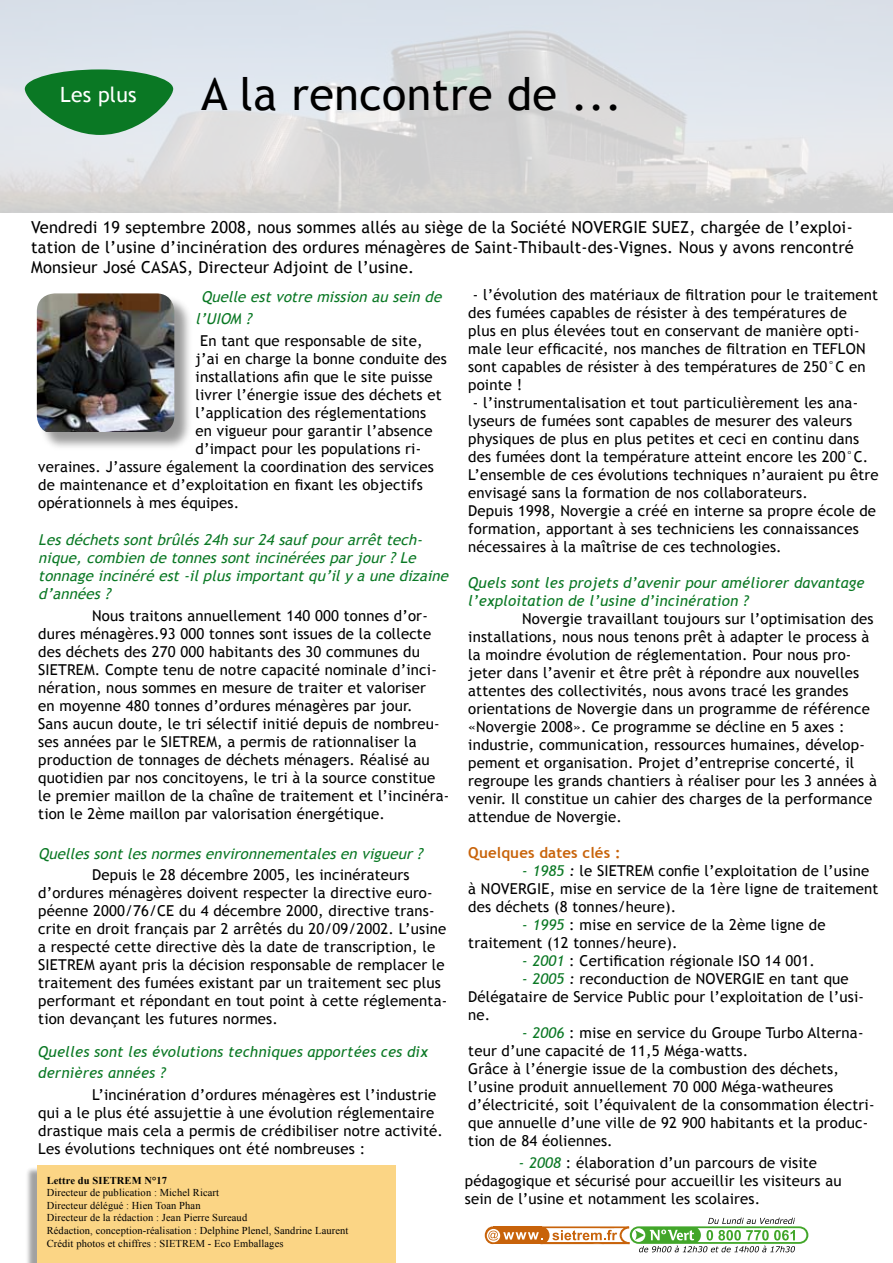
<style>
.page{position:relative;width:893px;height:1263px;background:#fff}
.page>*{position:absolute;margin:0;border:0;box-sizing:border-box;transform-origin:0 0}
.t1{font:45px "Trebuchet MS";letter-spacing:.01em;color:#000}
.t2{font:21px "Trebuchet MS";letter-spacing:.01em;color:#fff}
.t3{font:16.5px/19.8px "Trebuchet MS";letter-spacing:.01em;color:#000;text-align:justify}
.t4{font:15px/18px "Trebuchet MS";letter-spacing:.01em;color:#000}
.t5{font:italic 15px/18px "Trebuchet MS";color:#0a7824}
.t6{font:italic 15px/21.6px "Trebuchet MS";letter-spacing:.01em;color:#0a7824}
.t7{font:700 15px "Trebuchet MS";letter-spacing:.01em;color:#c8630a}
.t8{font:10.5px/12.6px "Times New Roman";letter-spacing:.01em;color:#000}
.t9{font:700 10.5px "Times New Roman";letter-spacing:.01em;color:#000}
.s1{font-style:italic;color:#0a7824}
.s2{font-style:italic}
</style>
<div class="page">
<div style="left:25px;top:1166px;width:369px;height:97px;background:#000;opacity:.75"></div>
<div style="left:37px;top:1165px;width:358px;height:98px;background:#fbd585"></div>
<svg style="left:25px;top:69px;width:148px;height:66px;background:#43955a"></svg>
<div style="left:38px;top:295px;width:156px;height:158px;background:#000;opacity:.4"></div>
<img style="left:37px;top:293px;width:137px;height:139px">
<svg style="left:485px;top:1226px;width:15px;height:18px"></svg>
<svg style="left:488px;top:1217px;width:320px;height:35px"></svg>
<h2 class="t2" style="left:60px;top:82px;width:78px">Les plus</h2>
<h1 class="t1" style="left:201px;top:67px;width:422px">A la rencontre de ...</h1>
<p class="t3" style="left:31px;top:218px;width:824px">Vendredi 19 septembre 2008, nous sommes allés au siège de la Société NOVERGIE SUEZ, chargée de l’exploi&shy;tation de l’usine d’incinération des ordures ménagères de Saint-Thibault-des-Vignes. Nous y avons rencontré Monsieur José CASAS, Directeur Adjoint de l’usine.</p>
<p class="t5" style="left:196px;top:286px;width:251px;line-height:21.6px;text-indent:6px">Quelle estvotre mission au sein de l’UIOM ?</p>
<p class="t4" style="left:200px;top:331px;width:224px">En tant que responsable de site,</p>
<p class="t4" style="left:196px;top:349px;width:253px">j’ai en charge la bonne conduite des</p>
<p class="t4" style="left:196px;top:367px;width:239px">installations afin que le site puisse</p>
<p class="t4" style="left:196px;top:385px;width:248px">livrer l’énergie issue des déchets et</p>
<p class="t4" style="left:196px;top:403px;width:232px">l’application des réglementations</p>
<p class="t4" style="left:196px;top:421px;width:238px">en vigueur pour garantir l’absence</p>
<p class="t4" style="left:196px;top:439px;width:227px">d’impact pour les populations ri-</p>
<p class="t4" style="left:38px;top:457px;width:397px">veraines. J’assure également la coordination des services</p>
<p class="t4" style="left:38px;top:475px;width:386px">de maintenance et d’exploitation en fixant les objectifs</p>
<p class="t4" style="left:38px;top:493px;width:202px">opérationnels à mes équipes.</p>
<p class="t5" style="left:38px;top:531px;width:416px">Lesdéchetssontbrûlés24h sur24 saufpourarrêttech&shy;nique,combien de tonnessontincinéréesparjour?Le tonnage incinéré est-ilplusimportantqu’ily a une dizaine d’années?</p>
<p class="t4" style="left:38px;top:607px;width:413px;text-indent:54px">Nous traitons annuellement 140 000 tonnes d’or&shy;dures ménagères.93 000 tonnes sont issues de la collecte des déchets des 270 000 habitants des 30 communes du SIETREM. Compte tenu de notre capacité nominale d’inci&shy;nération, nous sommes en mesure de traiter et valoriser<br>en moyenne 480 tonnes d’ordures ménagères par jour.<br>Sans aucun doute, le tri sélectif initié depuis de nombreu&shy;ses années par le SIETREM, a permis de rationnaliser la production de tonnages de déchets ménagers. Réalisé au quotidien par nos concitoyens, le tri à la source constitue le premier maillon de la chaîne de traitement et l’incinéra&shy;tion le 2ème maillon par valorisation énergétique.</p>
<p class="t5" style="left:38px;top:844px;width:390px">Quellessontlesnormesenvironnementalesen vigueur?</p>
<p class="t4" style="left:38px;top:866px;width:411px;text-indent:54px">Depuis le 28 décembre 2005, les incinérateurs d’ordures ménagères doivent respecter la directive euro&shy;péenne 2000/76/CE du 4 décembre 2000, directive trans&shy;crite en droit français par 2 arrêtés du 20/09/2002. L’usine a respecté cette directive dès la date de transcription, le SIETREM ayant pris la décision responsable de remplacer le traitement des fumées existant par un traitement sec plus performant et répondant en tout point à cette réglementa&shy;tion devançant les futures normes.</p>
<p class="t6" style="left:38px;top:1041px;width:391px">Quelles sont les évolutions techniques apportées ces dix dernières années ?</p>
<p class="t4" style="left:38px;top:1086px;width:406px;text-indent:54px">L’incinération d’ordures ménagères est l’industrie qui a le plus été assujettie à une évolution réglementaire drastique mais cela a permis de crédibiliser notre activité.<br>Les évolutions techniques ont été nombreuses :</p>
<p class="t9" style="left:47px;top:1173px;width:122px">Lettre du SIETREM N°17</p>
<p class="t8" style="left:47px;top:1186px;width:303px">Directeur de publication : Michel Ricart<br>Directeur délégué : Hien Toan Phan<br>Directeur de la rédaction : Jean Pierre Sureaud<br>Rédaction, conception-réalisation : Delphine Plenel, Sandrine Laurent Crédit photos et chiffres : SIETREM - Eco Emballages</p>
<p class="t4" style="left:468px;top:286px;width:411px;text-indent:5px">- l’évolution des matériaux de filtration pour le traitement des fumées capables de résister à des températures de<br>plus en plus élevées tout en conservant de manière opti&shy;male leur efficacité, nos manches de filtration en TEFLON sont capables de résister à des températures de 250°C en pointe !</p>
<p class="t4" style="left:468px;top:394px;width:412px;text-indent:5px">- l’instrumentalisation et tout particulièrement les ana&shy;lyseurs de fumées sont capables de mesurer des valeurs physiques de plus en plus petites et ceci en continu dans des fumées dont la température atteint encore les 200°C.<br>L’ensemble de ces évolutions techniques n’auraient pu être envisagé sans la formation de nos collaborateurs.<br>Depuis 1998, Novergie a créé en interne sa propre école de formation, apportant à ses techniciens les connaissances nécessaires à la maîtrise de ces technologies.</p>
<p class="t6" style="left:468px;top:574px;width:398px;line-height:18px">Quels sont les projets d’avenir pour améliorer davantage l’exploitation de l’usine d’incinération ?</p>
<p class="t4" style="left:468px;top:610px;width:410px;text-indent:54px">Novergie travaillant toujours sur l’optimisation des installations, nous nous tenons prêt à adapter le process à la moindre évolution de réglementation. Pour nous pro&shy;jeter dans l’avenir et être prêt à répondre aux nouvelles attentes des collectivités, nous avons tracé les grandes orientations de Novergie dans un programme de référence «Novergie 2008». Ce programme se décline en 5 axes : industrie, communication, ressources humaines, dévelop&shy;pement et organisation. Projet d’entreprise concerté, il regroupe les grands chantiers à réaliser pour les 3 années à venir. Il constitue un cahier des charges de la performance attendue de Novergie.</p>
<p class="t7" style="left:468px;top:843px;width:154px">Quelques dates clés :</p>
<p class="t4" style="left:468px;top:862px;width:412px;text-indent:54px"><span class="s1">- 1985</span> <span class="s2">:</span> le SIETREM confie l’exploitation de l’usine à NOVERGIE, mise en service de la 1ère ligne de traitement des déchets (8 tonnes/heure).</p>
<p class="t4" style="left:468px;top:916px;width:359px;text-indent:54px"><span class="s1">- 1995</span> : mise en service de la 2ème ligne de traitement (12 tonnes/heure).</p>
<p class="t4" style="left:522px;top:952px;width:294px"><span class="s1">- 2001</span> : Certification régionale ISO 14 001.</p>
<p class="t4" style="left:468px;top:970px;width:397px;text-indent:54px"><span class="s1">- 2005</span> <span class="s2">:</span> reconduction de NOVERGIE en tant que<br>Délégataire de Service Public pour l’exploitation de l’usi&shy;ne.</p>
<p class="t4" style="left:468px;top:1024px;width:408px;text-indent:54px"><span class="s1">- 2006</span> : mise en service du Groupe Turbo Alterna&shy;teur d’une capacité de 11,5 Méga-watts.<br>Grâce à l’énergie issue de la combustion des déchets, l’usine produit annuellement 70 000 Méga-watheures d’électricité, soit l’équivalent de la consommation électri&shy;que annuelle d’une ville de 92 900 habitants et la produc&shy;tion de 84 éoliennes.</p>
<p class="t4" style="left:465px;top:1153px;width:378px;text-indent:54px"><span class="s1">- 2008</span> : élaboration d’un parcours de visite pédagogique et sécurisé pour accueillir les visiteurs au sein de l’usine et notamment les scolaires.</p>
</div>
